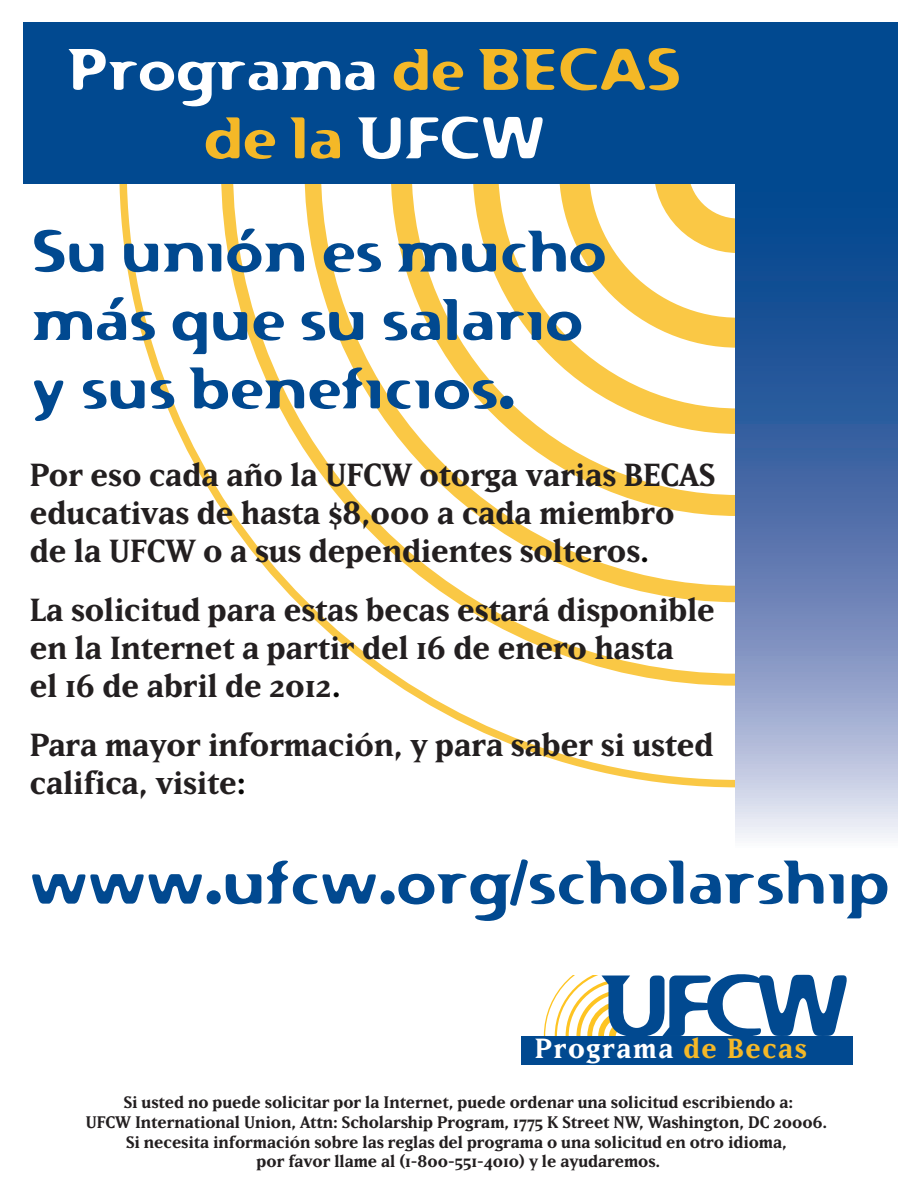
<style>
.page{position:relative;width:918px;height:1188px;background:#fff}
.page>*{position:absolute;margin:0;border:0;box-sizing:border-box;transform-origin:0 0}
.t1{font:60px "Flexure";color:#014990}
.t2{font:57px/68.4px "Flexure";color:#014990}
.t3{font:57px/68.4px "Flexure";color:#fff;text-align:center}
.t4{font:700 31.5px/37.8px "Matrix";color:#231f20}
.t5{font:27.3px "Matrix Bold Lining";letter-spacing:.06em;color:#fff}
.t6{font:700 16.5px/19.8px "Matrix";color:#231f20;text-align:center}
.s1{color:#f4b827}
.s2{color:#050504}
</style>
<div class="page">
<svg style="left:119px;top:184px;width:616px;height:604px"></svg>
<svg style="left:544px;top:974px;width:303px;height:62px"></svg>
<div style="left:522px;top:1036px;width:331px;height:28px;background:#014990"></div>
<div style="left:23px;top:23px;width:874px;height:161px;background:#014990"></div>
<svg style="left:735px;top:184px;width:162px;height:654px;background:#5a7cb2"></svg>
<h2 class="t3" style="left:67px;top:36px;width:616px">Programa <span class="s1">de BECAS de la</span> UFCW</h2>
<h2 class="t2" style="left:32px;top:218px;width:576px">Su unión es mucho más que su salario y sus beneficios.</h2>
<h3 class="t4" style="left:30px;top:455px;width:687px">Por eso cada año la UFCW otorga varias BECAS educativas de hasta $8,000 a cada miembro de la UFCW o a sus dependientes solteros<span class="s2">.</span></h3>
<h3 class="t4" style="left:30px;top:590px;width:687px">La solicitud para estas becas estará disponible en la Internet a partir del 16 de enero hasta<br>el 16 de abril de 2012<span class="s2">.</span></h3>
<h3 class="t4" style="left:30px;top:725px;width:685px">Para mayor información, y para saber si usted califica, visite<span class="s2">:</span></h3>
<h1 class="t1" style="left:30px;top:845px;width:861px">www.ufcw.org/scholarship</h1>
<h3 class="t5" style="left:535px;top:1031px;width:273px">Programa <span class="s1">de Becas</span></h3>
<p class="t6" style="left:86px;top:1092px;width:743px">Si usted no puede solicitar por la Internet, puede ordenar una solicitud escribiendo a:<br>UFCW International Union, Attn: Scholarship Program, 1775 K Street NW, Washington, DC 20006.<br>Si necesita información sobre las reglas del programa o una solicitud en otro idioma,<br>por favor llame al (1-800-551-4010) y le ayudaremos.</p>
</div>
